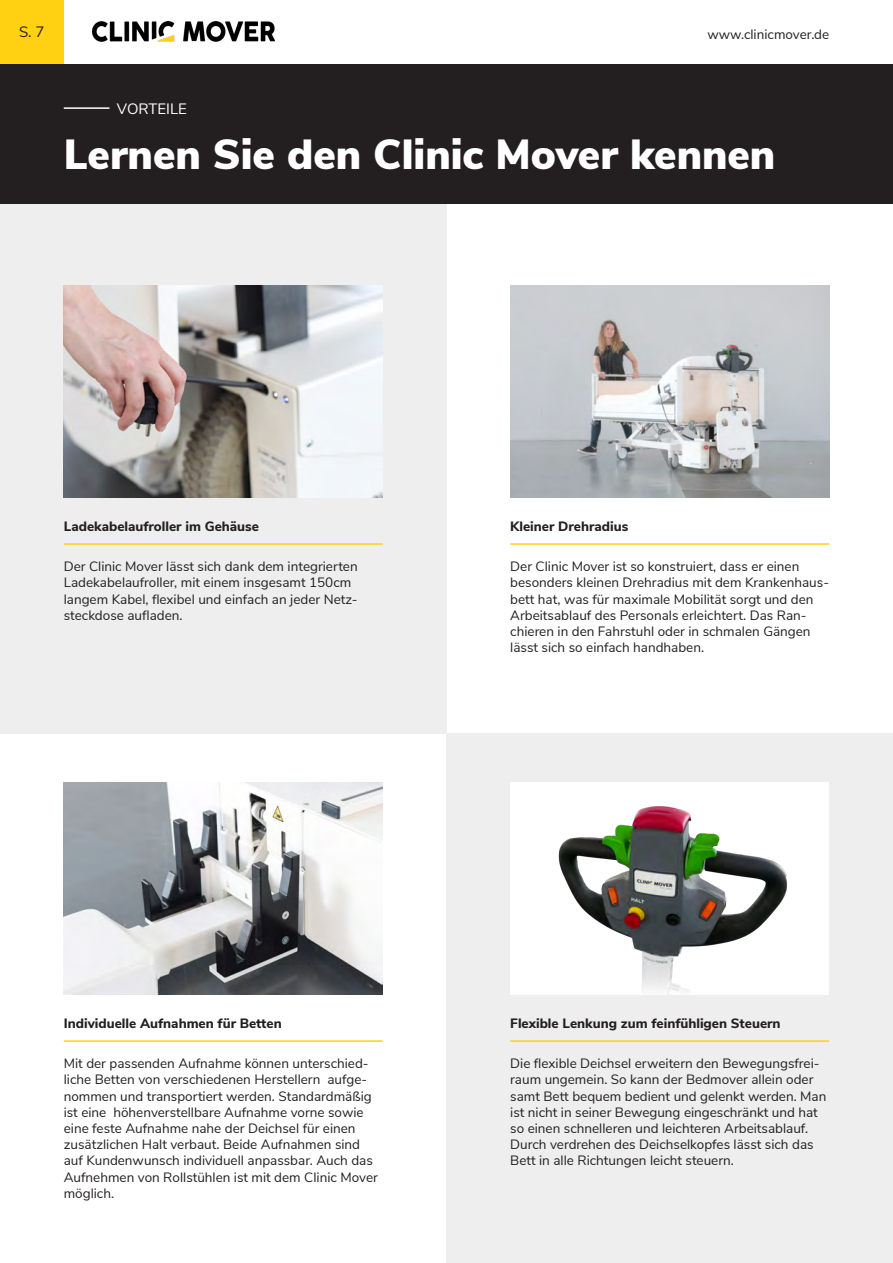
<style>
.page{position:relative;width:893px;height:1263px;background:#fff}
.page>*{position:absolute;margin:0;border:0;box-sizing:border-box;transform-origin:0 0}
.t1{font:900 42px "Nunito Sans";color:#fff}
.t2{font:15px "Nunito Sans";color:#fff}
.t3{font:15px "Nunito Sans";color:#231f20}
.t4{font:13.5px/16.2px "Nunito Sans";color:#231f20}
.t5{font:800 13.5px "Nunito Sans";color:#231f20}
</style>
<div class="page">
<div style="left:0;top:0;width:64px;height:64px;background:#ffd112"></div>
<img style="left:92px;top:22px;width:183px;height:20px">
<div style="left:446px;top:733px;width:447px;height:530px;background:#eeeeef"></div>
<div style="left:0;top:204px;width:446px;height:529px;background:#eeeeef"></div>
<img style="left:64px;top:782px;width:319px;height:212px">
<img style="left:510px;top:285px;width:319px;height:212px">
<div style="left:510px;top:782px;width:319px;height:212px;background:#fff"></div>
<img style="left:558px;top:806px;width:229px;height:188px">
<img style="left:64px;top:285px;width:319px;height:212px">
<div style="left:0;top:64px;width:893px;height:139px;background:#231f20"></div>
<hr style="left:64px;top:107px;width:45px;height:2px;background:#fff">
<hr style="left:64px;top:543px;width:319px;height:2px;background:#ffd112">
<hr style="left:510px;top:1040px;width:319px;height:2px;background:#ffd112">
<hr style="left:510px;top:543px;width:319px;height:2px;background:#ffd112">
<hr style="left:64px;top:1040px;width:319px;height:2px;background:#ffd112">
<p class="t3" style="left:19px;top:21px;width:27px">S. 7</p>
<p class="t4" style="left:707px;top:25px;width:123px">www.clinicmover.de</p>
<p class="t2" style="left:117px;top:97px;width:71px">VORTEILE</p>
<h1 class="t1" style="left:64px;top:123px;width:713px">Lernen Sie den Clinic Mover kennen</h1>
<p class="t5" style="left:64px;top:516px;width:197px">Ladekabelaufroller im Gehäuse</p>
<p class="t4" style="left:64px;top:558px;width:295px">Der Clinic Mover lässt sich dank dem integrierten Ladekabelaufroller, mit einem insgesamt 150cm langem Kabel, flexibel und einfach an jeder Netz&shy;steckdose aufladen.</p>
<p class="t5" style="left:510px;top:516px;width:119px">Kleiner Drehradius</p>
<p class="t4" style="left:510px;top:558px;width:320px">Der Clinic Mover ist so konstruiert, dass er einen besonders kleinen Drehradius mit dem Krankenhaus&shy;bett hat, was für maximale Mobilität sorgt und den Arbeitsablauf des Personals erleichtert. Das Ran&shy;chieren in den Fahrstuhl oder in schmalen Gängen lässt sich so einfach handhaben.</p>
<p class="t5" style="left:64px;top:1013px;width:219px">Individuelle Aufnahmen für Betten</p>
<p class="t4" style="left:64px;top:1054px;width:316px">Mit der passenden Aufnahme können unterschied&shy;liche Betten von verschiedenen Herstellern aufge&shy;nommen und transportiert werden. Standardmäßig ist eine höhenverstellbare Aufnahme vorne sowie eine feste Aufnahme nahe der Deichsel für einen zusätzlichen Halt verbaut. Beide Aufnahmen sind auf Kundenwunsch individuell anpassbar. Auch das Aufnehmen von Rollstühlen ist mit dem Clinic Mover möglich.</p>
<p class="t5" style="left:510px;top:1013px;width:272px">Flexible Lenkung zum feinfühligen Steuern</p>
<p class="t4" style="left:510px;top:1054px;width:318px">Die flexible Deichsel erweitern den Bewegungsfrei&shy;raum ungemein. So kann der Bedmover allein oder samt Bett bequem bedient und gelenkt werden. Man ist nicht in seiner Bewegung eingeschränkt und hat so einen schnelleren und leichteren Arbeitsablauf.<br>Durch verdrehen des Deichselkopfes lässt sich das Bett in alle Richtungen leicht steuern.</p>
</div>
